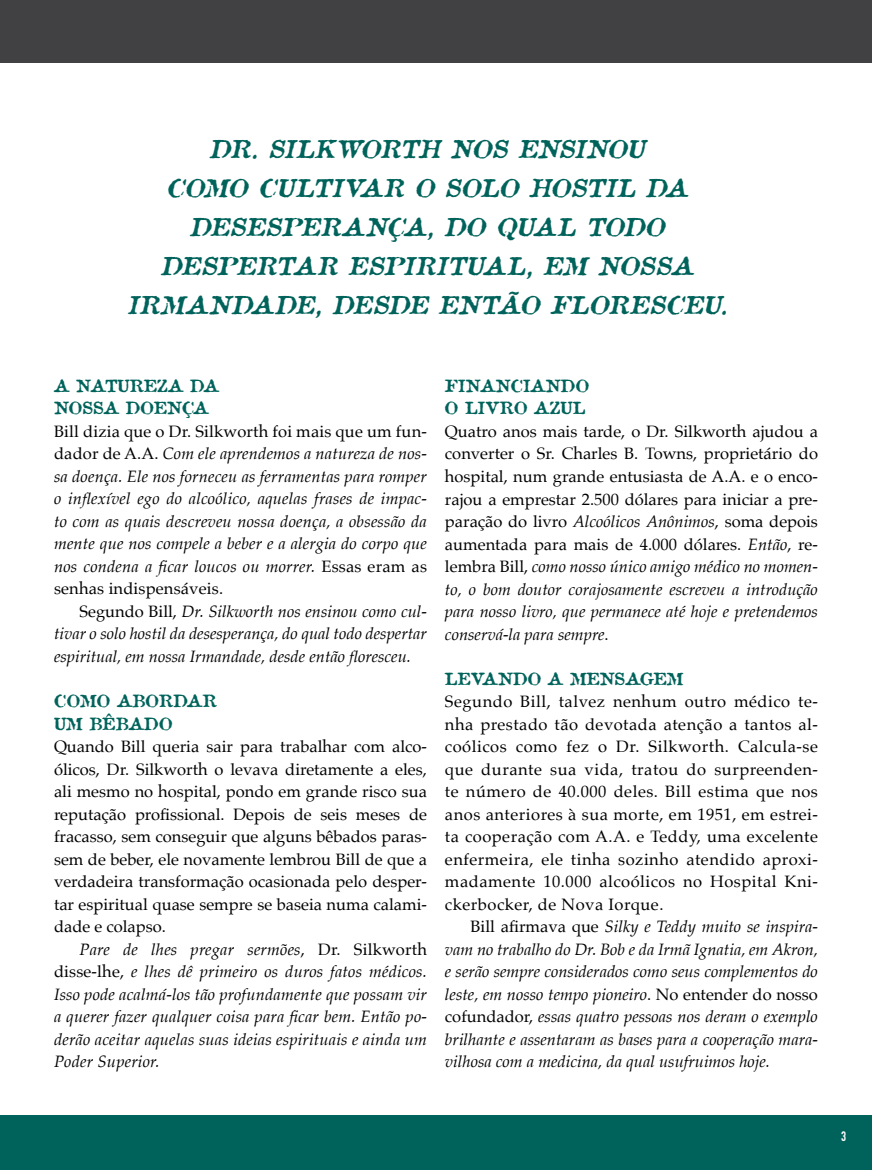
<style>
.page{position:relative;width:872px;height:1170px;background:#fff}
.page>*{position:absolute;margin:0;border:0;box-sizing:border-box;transform-origin:0 0}
.t1{font:italic 24px/39px "Attic";color:#00635b;text-align:center}
.t2{font:16.5px/22.5px "Palatino";color:#000;text-align:justify}
.t3{font:italic 16.5px/22.5px "Palatino";color:#000;text-align:justify}
.t4{font:16.5px/22.5px "Attic";color:#00635b}
.t5{font:13.5px "DIN Engschrift Std";color:#fff}
.s1{font-style:normal}
.s2{font-style:italic}
</style>
<div class="page">
<div style="left:0;top:0;width:872px;height:63px;background:#414042"></div>
<div style="left:0;top:1115px;width:872px;height:54px;background:#00635b"></div>
<h1 class="t1" style="left:127px;top:129px;width:608px">DR. SILKWORTH NOS ENSINOU<br>COMO CULTIVAR O SOLO HOSTIL DA<br>DESESPERANÇA, DO QUAL TODO<br>DESPERTAR ESPIRITUAL, EM NOSSA<br>IRMANDADE, DESDE ENTÃO FLORESCEU.</h1>
<p class="t4" style="left:54px;top:374px;width:167px">A NATUREZA DA<br>NOSSA DOENÇA</p>
<p class="t3" style="left:54px;top:419px;width:374px"><span class="s1">Bill dizia que o Dr. Silkworth foi mais que um fun&shy;dador de A.A.</span> Com ele aprendemos a natureza de nos&shy;sa doença. Ele nos forneceu as ferramentas para romper o inflexível ego do alcoólico, aquelas frases de impac&shy;to com as quais descreveu nossa doença, a obsessão da mente que nos compele a beber e a alergia do corpo que nos condena a ficar loucos ou morrer. <span class="s1">Essas eram as senhas indispensáveis.</span></p>
<p class="t3" style="left:54px;top:599px;width:374px;text-indent:26px"><span class="s1">Segundo Bill,</span> Dr. Silkworth nos ensinou como cul&shy;tivar o solo hostil da desesperança, do qual todo despertar espiritual, em nossa Irmandade, desde então floresceu.</p>
<p class="t4" style="left:54px;top:689px;width:164px">COMO ABORDAR<br>UM BÊBADO</p>
<p class="t2" style="left:54px;top:735px;width:374px">Quando Bill queria sair para trabalhar com alco&shy;ólicos, Dr. Silkworth o levava diretamente a eles, ali mesmo no hospital, pondo em grande risco sua reputação profissional. Depois de seis meses de fracasso, sem conseguir que alguns bêbados paras&shy;sem de beber, ele novamente lembrou Bill de que a verdadeira transformação ocasionada pelo desper&shy;tar espiritual quase sempre se baseia numa calami&shy;dade e colapso.</p>
<p class="t3" style="left:54px;top:937px;width:374px;text-indent:26px">Pare de lhes pregar sermões<span class="s1">, Dr. Silkworth disse-lhe,</span> e lhes dê primeiro os duros fatos médicos.<br>Isso pode acalmá-los tão profundamente que possam vir a querer fazer qualquer coisa para ficar bem. Então po&shy;derão aceitar aquelas suas ideias espirituais e ainda um Poder Superior.</p>
<p class="t4" style="left:445px;top:374px;width:146px">FINANCIANDO<br>O LIVRO AZUL</p>
<p class="t2" style="left:445px;top:420px;width:374px">Quatro anos mais tarde, o Dr. Silkworth ajudou a converter o Sr. Charles B. Towns, proprietário do hospital, num grande entusiasta de A.A. e o enco&shy;rajou a emprestar 2.500 dólares para iniciar a pre&shy;paração do livro <span class="s2">Alcoólicos Anônimos</span>, soma depois aumentada para mais de 4.000 dólares. <span class="s2">Então</span>, re&shy;lembra Bill, <span class="s2">como nosso único amigo médico no momen&shy;to, o bom doutor corajosamente escreveu a introdução para nosso livro, que permanece até hoje e pretendemos conservá-la para sempre</span>.</p>
<p class="t4" style="left:445px;top:667px;width:240px">LEVANDO A MENSAGEM</p>
<p class="t2" style="left:445px;top:690px;width:374px">Segundo Bill, talvez nenhum outro médico te&shy;nha prestado tão devotada atenção a tantos al&shy;coólicos como fez o Dr. Silkworth. Calcula-se que durante sua vida, tratou do surpreenden&shy;te número de 40.000 deles. Bill estima que nos anos anteriores à sua morte, em 1951, em estrei&shy;ta cooperação com A.A. e Teddy, uma excelente enfermeira, ele tinha sozinho atendido aproxi&shy;madamente 10.000 alcoólicos no Hospital Kni&shy;ckerbocker, de Nova Iorque.</p>
<p class="t3" style="left:445px;top:915px;width:374px;text-indent:26px"><span class="s1">Bill afirmava que</span> Silky e Teddy muito se inspira&shy;vam no trabalho do Dr. Bob e da Irmã Ignatia, em Akron, e serão sempre considerados como seus complementos do leste, em nosso tempo pioneiro<span class="s1">. No entender do nosso cofundador,</span> essas quatro pessoas nos deram o exemplo brilhante e assentaram as bases para a cooperação mara&shy;vilhosa com a medicina, da qual usufruimos hoje.</p>
<p class="t5" style="left:841px;top:1128px;width:7px">3</p>
</div>
